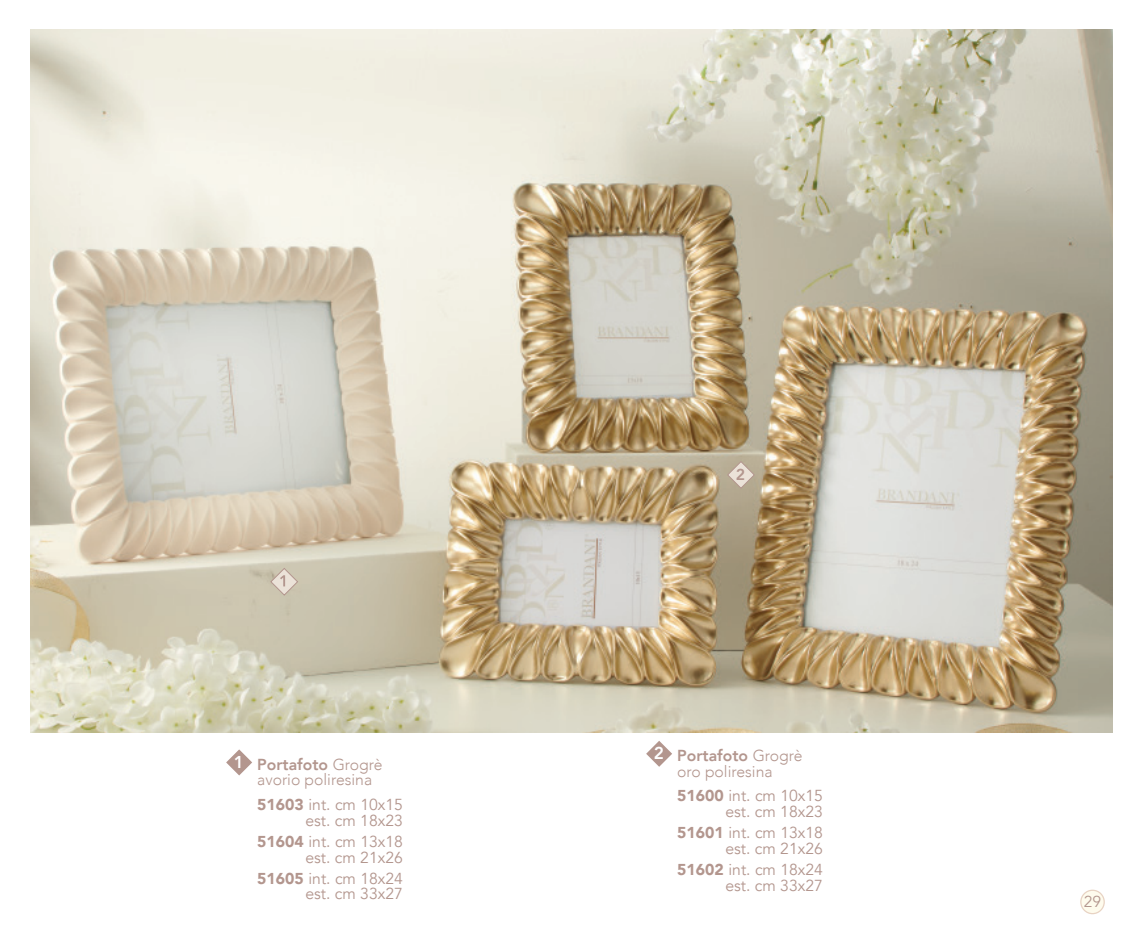
<style>
.page{position:relative;width:1141px;height:943px;background:#fff}
.page>*{position:absolute;margin:0;border:0;box-sizing:border-box;transform-origin:0 0}
.t1{font:800 17.15px "Avenir";color:#fff}
.t2{font:15.92px/15.8px "Avenir";color:#b3968e;text-align:right}
.t3{font:300 15.92px/15.8px "Avenir";color:#b3968e}
.t4{font:15.75px "Avenir";color:#b3968e}
.t5{font:800 15.75px "Avenir";color:#b3968e}
.s1{font-weight:800}
.s2{font-weight:900;font-size:15.75px}
</style>
<div class="page">
<svg style="left:1080px;top:889px;width:25px;height:25px"></svg>
<img style="left:30px;top:30px;width:1083px;height:702px">
<svg style="left:270px;top:567px;width:29px;height:29px"></svg>
<svg style="left:727px;top:460px;width:28px;height:29px"></svg>
<svg style="left:226px;top:749px;width:26px;height:26px"></svg>
<svg style="left:646px;top:741px;width:26px;height:25px"></svg>
<p class="t5" style="left:736px;top:462px;width:11px">2</p>
<p class="t1" style="left:654px;top:739px;width:12px">2</p>
<p class="t1" style="left:234px;top:748px;width:12px">1</p>
<p class="t3" style="left:677px;top:747px;width:127px"><span class="s1">Portafoto</span> Grogrè oro poliresina</p>
<p class="t2" style="left:677px;top:788px;width:147px"><span class="s2">51600</span> int. cm 10x15 est. cm 18x23</p>
<p class="t2" style="left:677px;top:825px;width:147px"><span class="s2">51601</span> int. cm 13x18 est. cm 21x26</p>
<p class="t2" style="left:677px;top:861px;width:147px"><span class="s2">51602</span> int. cm 18x24 est. cm 33x27</p>
<p class="t3" style="left:257px;top:756px;width:127px"><span class="s1">Portafoto</span> Grogrè avorio poliresina</p>
<p class="t2" style="left:257px;top:797px;width:147px"><span class="s2">51603</span> int. cm 10x15 est. cm 18x23</p>
<p class="t2" style="left:257px;top:833px;width:147px"><span class="s2">51604</span> int. cm 13x18 est. cm 21x26</p>
<p class="t2" style="left:257px;top:870px;width:147px"><span class="s2">51605</span> int. cm 18x24 est. cm 33x27</p>
<p class="t4" style="left:1084px;top:892px;width:19px">29</p>
</div>
